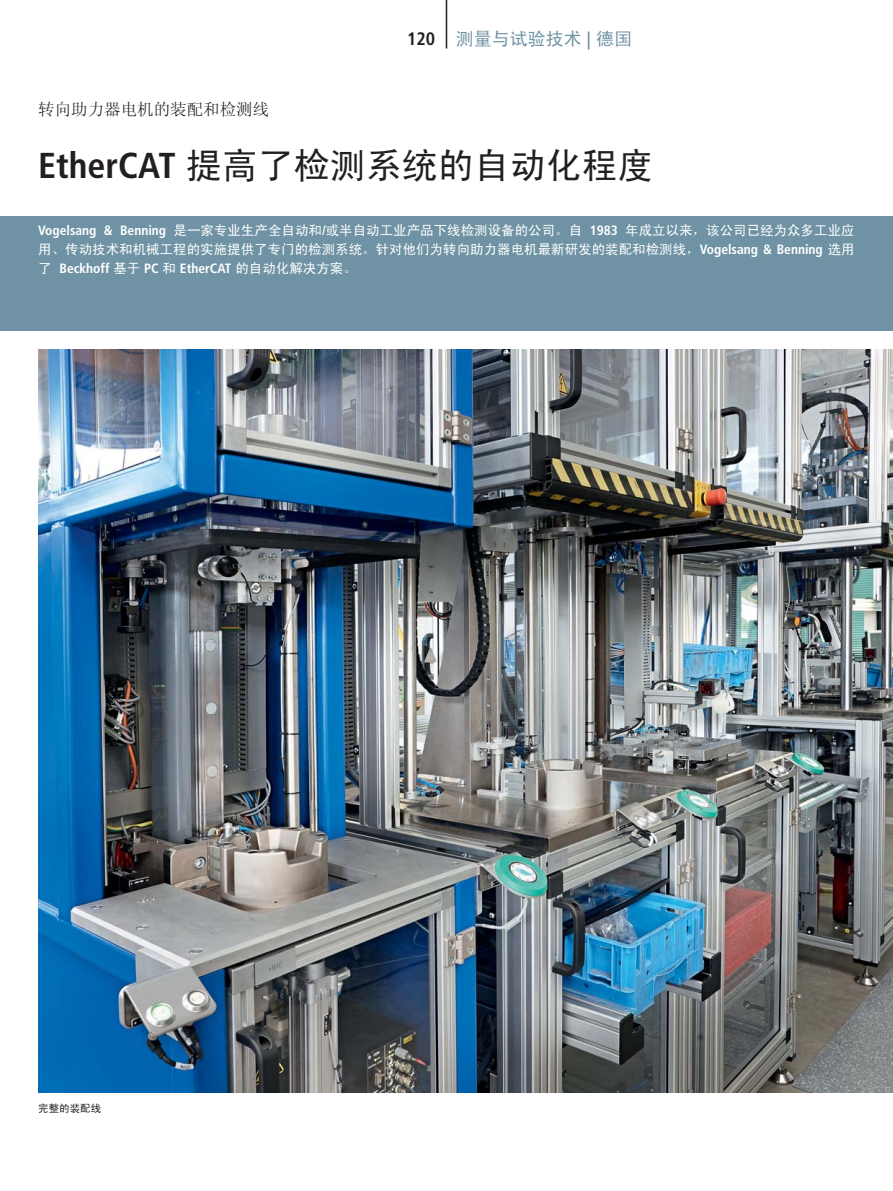
<style>
.page{position:relative;width:893px;height:1191px;background:#fff}
.page>*{position:absolute;margin:0;border:0;box-sizing:border-box;transform-origin:0 0}
.t1{font:36px "Sim Hei";color:#231f20}
.t2{font:18px "Sim Hei";color:#6f93a4}
.t3{font:16.5px "Sim Sun";color:#231f20}
.t4{font:13.5px/19px "Sim Hei";color:#fff}
.t5{font:700 condensed 13.5px "Frutiger";color:#fff}
.t6{font:10.5px "Sim Hei";color:#231f20}
.s1{font-family:"Frutiger LT Pro";font-weight:700;font-stretch:condensed;color:#231f20}
.s2{font-family:"Frutiger";font-weight:700;font-stretch:condensed}
.s3{font-family:"Sim Hei";font-weight:400;font-stretch:normal}
</style>
<div class="page">
<div style="left:0;top:216px;width:893px;height:114px;background:#6f93a4"></div>
<img style="left:38px;top:349px;width:855px;height:743px">
<hr style="left:446px;top:0;width:1px;height:48px;background:#231f20">
<p class="t3" style="left:38px;top:101px;width:232px">转向助力器电机的装配和检测线</p>
<h2 class="t2" style="left:407px;top:29px;width:226px"><span class="s1">120</span> 测量与试验技术 <span class="s2">|</span> 德国</h2>
<h1 class="t1" style="left:38px;top:147px;width:617px"><span class="s2">EtherCAT</span> 提高了检测系统的自动化程度</h1>
<p class="t4" style="left:38px;top:221px;width:818px"><span class="s2">Vogelsang &amp; Benning</span> 是一家专业生产全自动和<span class="s2">/</span>或半自动工业产品下线检测设备的公司。自 <span class="s2">1983</span> 年成立以来，该公司已经为众多工业应用、传动技术和机械工程的实施提供了专门的检测系统。针对他们为转向助力器电机最新研发的装配和检测线，<span class="s2">Vogelsang &amp; Benning</span> 选用</p>
<p class="t5" style="left:38px;top:263px;width:320px"><span class="s3">了</span> Beckhoff <span class="s3">基于</span> PC <span class="s3">和</span> EtherCAT <span class="s3">的自动化解决方案。</span></p>
<p class="t6" style="left:38px;top:1102px;width:65px">完整的装配线</p>
</div>
